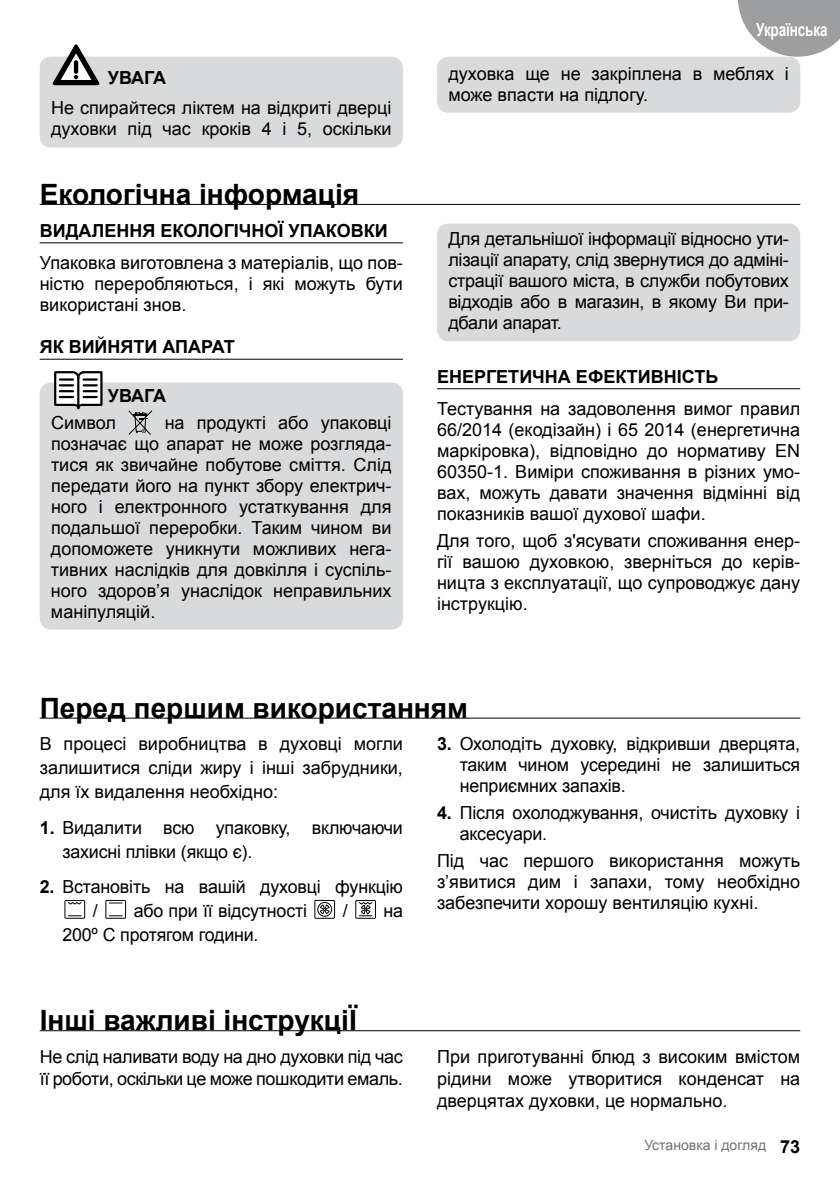
<style>
.page{position:relative;width:840px;height:1191px;background:#fff}
.page>*{position:absolute;margin:0;border:0;box-sizing:border-box;transform-origin:0 0}
.t1{font:700 28px "Arial";color:#000}
.t2{font:18px/21px "Arial";color:#000;text-align:justify}
.t3{font:700 18px "Arial";color:#000}
.t4{font:18px/22px "Arial";letter-spacing:-.02em;color:#000}
.t5{font:700 18px "Arial";letter-spacing:-.01em;color:#fff;scale:.75 1}
.t6{font:14px "Arial";color:#707172}
.s1{font-weight:700}
.s2{font-weight:700;font-size:18px;color:#000}
</style>
<div class="page">
<svg style="left:737px;top:0;width:102px;height:57px"></svg>
<div style="left:437px;top:57px;width:362px;height:56px;background:#d9dadb;border-radius:11px"></div>
<div style="left:40px;top:57px;width:363px;height:90px;background:#d9dadb;border-radius:11px"></div>
<svg style="left:52px;top:44px;width:48px;height:41px"></svg>
<hr style="left:40px;top:717px;width:759px;height:1px;background:#000">
<div style="left:64px;top:900px;width:21px;height:18px;border:1px solid #000"></div>
<svg style="left:68px;top:915px;width:13px;height:1px"></svg>
<svg style="left:67px;top:901px;width:15px;height:4px"></svg>
<div style="left:105px;top:900px;width:21px;height:18px;border:1px solid #000"></div>
<svg style="left:109px;top:902px;width:13px;height:1px"></svg>
<svg style="left:109px;top:915px;width:13px;height:1px"></svg>
<svg style="left:314px;top:900px;width:20px;height:18px"></svg>
<div style="left:314px;top:900px;width:21px;height:18px;border:1px solid #000"></div>
<svg style="left:319px;top:903px;width:11px;height:12px"></svg>
<div style="left:317px;top:902px;width:15px;height:14px;border:1px solid #000;border-radius:50%"></div>
<svg style="left:355px;top:899px;width:21px;height:20px"></svg>
<hr style="left:40px;top:1030px;width:759px;height:1px;background:#000">
<div style="left:40px;top:382px;width:363px;height:247px;background:#d9dadb;border-radius:11px"></div>
<hr style="left:40px;top:204px;width:759px;height:1px;background:#000">
<hr style="left:40px;top:242px;width:363px;height:1px;background:#000">
<hr style="left:40px;top:359px;width:363px;height:1px;background:#000">
<svg style="left:128px;top:410px;width:24px;height:25px"></svg>
<svg style="left:53px;top:371px;width:51px;height:39px"></svg>
<hr style="left:77px;top:378px;width:2px;height:30px;background:#000">
<div style="left:437px;top:223px;width:362px;height:118px;background:#d9dadb;border-radius:11px"></div>
<hr style="left:437px;top:388px;width:362px;height:1px;background:#000">
<p class="t3" style="left:108px;top:66px;width:60px">УВАГА</p>
<p class="t2" style="left:51px;top:97px;width:342px">Не спирайтеся ліктем на відкриті дверці духовки під час кроків 4 і 5, оскільки</p>
<h1 class="t1" style="left:40px;top:176px;width:321px">Екологічна інформація</h1>
<p class="t3" style="left:40px;top:218px;width:349px">ВИДАЛЕННЯ ЕКОЛОГІЧНОЇ УПАКОВКИ</p>
<p class="t2" style="left:40px;top:252px;width:364px">Упаковка виготовлена з матеріалів, що пов&shy;ністю переробляються, і які можуть бути використані знов.</p>
<p class="t3" style="left:40px;top:335px;width:196px">ЯК ВИЙНЯТИ АПАРАТ</p>
<p class="t3" style="left:108px;top:384px;width:60px">УВАГА</p>
<p class="t2" style="left:51px;top:412px;width:66px">Символ</p>
<p class="t2" style="left:51px;top:412px;width:342px;text-indent:114px">на продукті або упаковці позначає що апарат не може розгляда&shy;тися як звичайне побутове сміття. Слід передати його на пункт збору електрич&shy;ного і електронного устаткування для подальшої переробки. Таким чином ви допоможете уникнути можливих нега&shy;тивних наслідків для довкілля і суспіль&shy;ного здоров’я унаслідок неправильних маніпуляцій.</p>
<p class="t5" style="left:755px;top:18px;width:96px">Українська</p>
<p class="t2" style="left:448px;top:63px;width:342px">духовка ще не закріплена в меблях і може впасти на підлогу.</p>
<p class="t2" style="left:448px;top:228px;width:342px">Для детальнішої інформації відносно ути&shy;лізації апарату, слід звернутися до адміні&shy;страції вашого міста, в служби побутових відходів або в магазин, в якому Ви при&shy;дбали апарат.</p>
<p class="t3" style="left:437px;top:364px;width:283px">ЕНЕРГЕТИЧНА ЕФЕКТИВНІСТЬ</p>
<p class="t2" style="left:437px;top:398px;width:364px">Тестування на задоволення вимог правил 66/2014 (екодізайн) і 65 2014 (енергетична маркіровка), відповідно до нормативу EN 60350-1. Виміри споживання в різних умо&shy;вах, можуть давати значення відмінні від показників вашої духової шафи.</p>
<p class="t2" style="left:437px;top:530px;width:364px">Для того, щоб з'ясувати споживання енер&shy;гії вашою духовкою, зверніться до керів&shy;ницта з експлуатації, що супроводжує дану інструкцію.</p>
<h1 class="t1" style="left:40px;top:689px;width:429px">Перед першим використанням</h1>
<p class="t2" style="left:40px;top:732px;width:364px;line-height:24px">В процесі виробництва в духовці могли залишитися сліди жиру і інші забрудники, для їх видалення необхідно:</p>
<p class="t2" style="left:62px;top:815px;width:342px;line-height:24px;text-indent:-23px"><span class="s1">1.</span> Видалити всю упаковку, включаючи захисні плівки (якщо є).</p>
<p class="t2" style="left:93px;top:875px;width:311px;line-height:24px;text-indent:-53px"><span class="s1">2.</span> Встановіть на вашій духовці функцію /</p>
<p class="t2" style="left:459px;top:733px;width:342px;text-indent:-23px"><span class="s1">3.</span> Охолодіть духовку, відкривши дверцята, таким чином усередині не залишиться неприємних запахів.</p>
<p class="t2" style="left:459px;top:802px;width:342px;text-indent:-23px"><span class="s1">4.</span> Після охолоджування, очистіть духовку і аксесуари.</p>
<p class="t2" style="left:437px;top:850px;width:364px">Під час першого використання можуть з’явитися дим і запахи, тому необхідно забезпечити хорошу вентиляцію кухні.</p>
<p class="t2" style="left:134px;top:900px;width:175px">або при її відсутності</p>
<p class="t2" style="left:342px;top:900px;width:7px">/</p>
<p class="t2" style="left:383px;top:900px;width:21px">на</p>
<p class="t2" style="left:62px;top:924px;width:197px">200º C протягом години.</p>
<h1 class="t1" style="left:40px;top:1002px;width:318px">Іншi важливi iнструкцiÏ</h1>
<p class="t4" style="left:40px;top:1045px;width:364px">Не слід наливати воду на дно духовки під час її роботи, оскільки це може пошкодити емаль.</p>
<p class="t2" style="left:437px;top:1045px;width:364px;line-height:22px">При приготуванні блюд з високим вмістом рідини може утворитися конденсат на дверцятах духовки, це нормально.</p>
<p class="t6" style="left:644px;top:1136px;width:157px">Установка і догляд <span class="s2">73</span></p>
</div>
